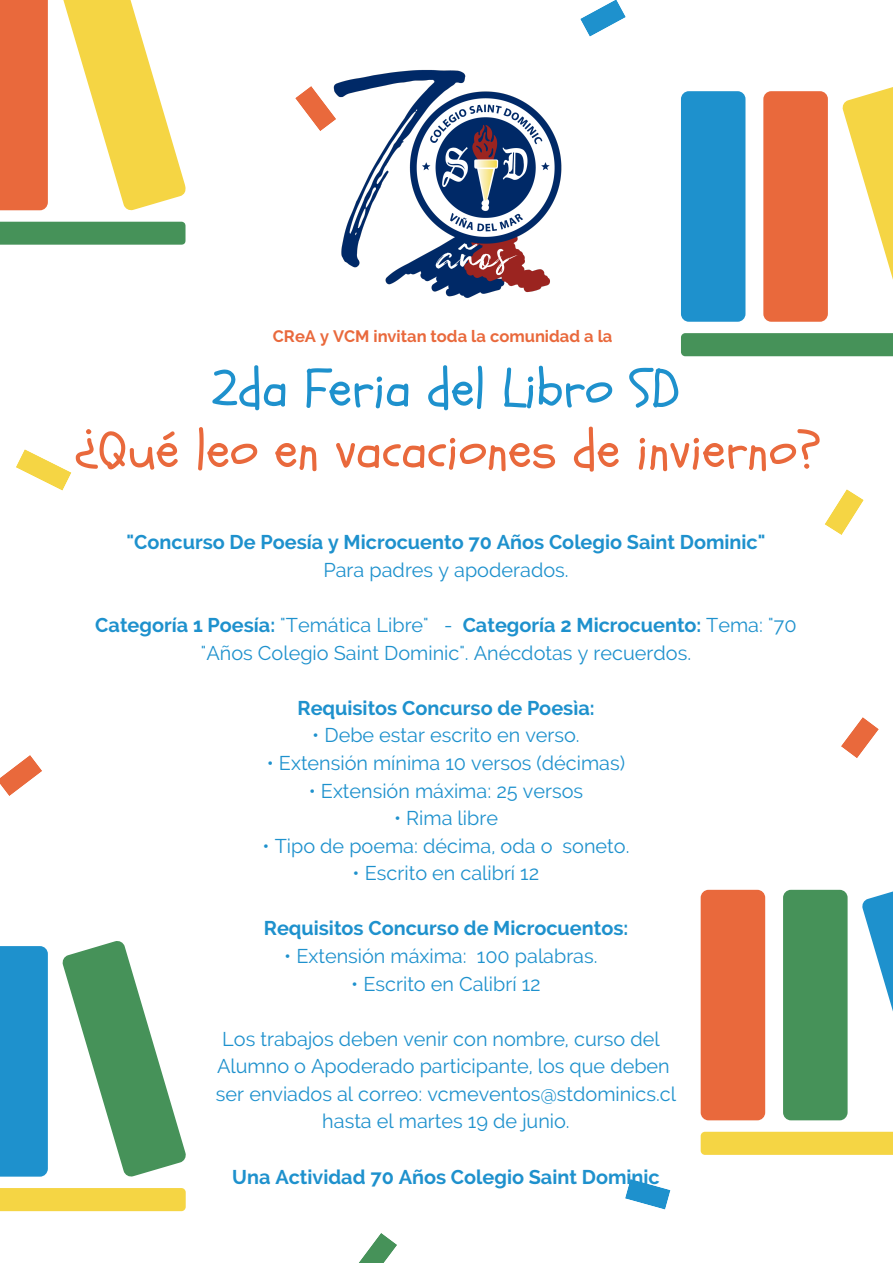
<style>
.page{position:relative;width:893px;height:1263px;background:#fff}
.page>*{position:absolute;margin:0;border:0;box-sizing:border-box;transform-origin:0 0}
.t1{font:52.95px "Schoolbell";color:#e9693c}
.t2{font:52.95px "Schoolbell";color:#1e91cd}
.t3{font:19.88px/27.6px "Raleway";color:#1e91cd;text-align:center}
.t4{font:700 19.88px "Raleway";color:#1e91cd}
.t5{font:700 16.58px "Raleway";color:#e9693c}
.s1{font-weight:700}
</style>
<div class="page">
<div style="left:0;top:222px;width:186px;height:23px;background:#469259"></div>
<div style="left:0;top:0;width:48px;height:210px;background:#e9693c"></div>
<svg style="left:63px;top:0;width:123px;height:211px"></svg>
<div style="left:681px;top:91px;width:64px;height:231px;background:#1e91cd;border-radius:8px"></div>
<div style="left:681px;top:333px;width:212px;height:23px;background:#469259"></div>
<div style="left:763px;top:91px;width:65px;height:231px;background:#e9693c;border-radius:8px"></div>
<svg style="left:842px;top:87px;width:51px;height:193px"></svg>
<div style="left:0;top:1188px;width:186px;height:23px;background:#f5d544"></div>
<div style="left:0;top:946px;width:48px;height:230px;background:#1e91cd"></div>
<svg style="left:62px;top:941px;width:124px;height:236px"></svg>
<div style="left:701px;top:890px;width:64px;height:230px;background:#e9693c;border-radius:8px"></div>
<div style="left:701px;top:1132px;width:192px;height:23px;background:#f5d544"></div>
<div style="left:783px;top:890px;width:65px;height:230px;background:#469259;border-radius:8px"></div>
<svg style="left:862px;top:891px;width:31px;height:120px"></svg>
<svg style="left:580px;top:0;width:46px;height:34px"></svg>
<svg style="left:16px;top:449px;width:56px;height:42px"></svg>
<svg style="left:359px;top:1233px;width:38px;height:30px"></svg>
<svg style="left:841px;top:717px;width:38px;height:41px"></svg>
<svg style="left:825px;top:489px;width:39px;height:46px"></svg>
<svg style="left:625px;top:1179px;width:45px;height:30px"></svg>
<svg style="left:0;top:755px;width:42px;height:41px"></svg>
<img style="left:295px;top:34px;width:299px;height:264px">
<p class="t5" style="left:273px;top:326px;width:341px">CReA y VCM invitan toda la comunidad a la</p>
<h1 class="t2" style="left:211px;top:354px;width:471px">2da Feria del Libro SD</h1>
<h1 class="t1" style="left:74px;top:415px;width:748px">¿Qué leo en vacaciones de invierno?</h1>
<p class="t4" style="left:127px;top:531px;width:640px">"Concurso De Poesía y Microcuento 70 Años Colegio Saint Dominic"</p>
<p class="t3" style="left:323px;top:556px;width:247px">Para padres y apoderados.</p>
<p class="t3" style="left:95px;top:611px;width:703px"><span class="s1">Categoría 1 Poesía:</span> "Temática Libre" - <span class="s1">Categoría 2 Microcuento:</span> Tema: "70 "Años Colegio Saint Dominic". Anécdotas y recuerdos.</p>
<p class="t4" style="left:297px;top:696px;width:299px">Requisitos Concurso de Poesìa:</p>
<p class="t3" style="left:312px;top:721px;width:269px">• Debe estar escrito en verso.</p>
<p class="t3" style="left:267px;top:749px;width:360px">• Extensión mínima 10 versos (décimas)</p>
<p class="t3" style="left:309px;top:777px;width:276px">• Extensión máxima: 25 versos</p>
<p class="t3" style="left:394px;top:804px;width:105px">• Rima libre</p>
<p class="t3" style="left:263px;top:832px;width:368px">• Tipo de poema: décima, oda o soneto.</p>
<p class="t3" style="left:353px;top:859px;width:188px">• Escrito en calibrí 12</p>
<p class="t4" style="left:264px;top:917px;width:366px">Requisitos Concurso de Microcuentos:</p>
<p class="t3" style="left:284px;top:942px;width:315px">• Extensión máxima: 100 palabras.</p>
<p class="t3" style="left:351px;top:970px;width:191px">• Escrito en Calibrí 12</p>
<p class="t3" style="left:216px;top:1025px;width:461px">Los trabajos deben venir con nombre, curso del Alumno o Apoderado participante, los que deben ser enviados al correo: vcmeventos@stdominics.cl hasta el martes 19 de junio.</p>
<p class="t4" style="left:232px;top:1165px;width:429px">Una Actividad 70 Años Colegio Saint Dominic</p>
</div>
